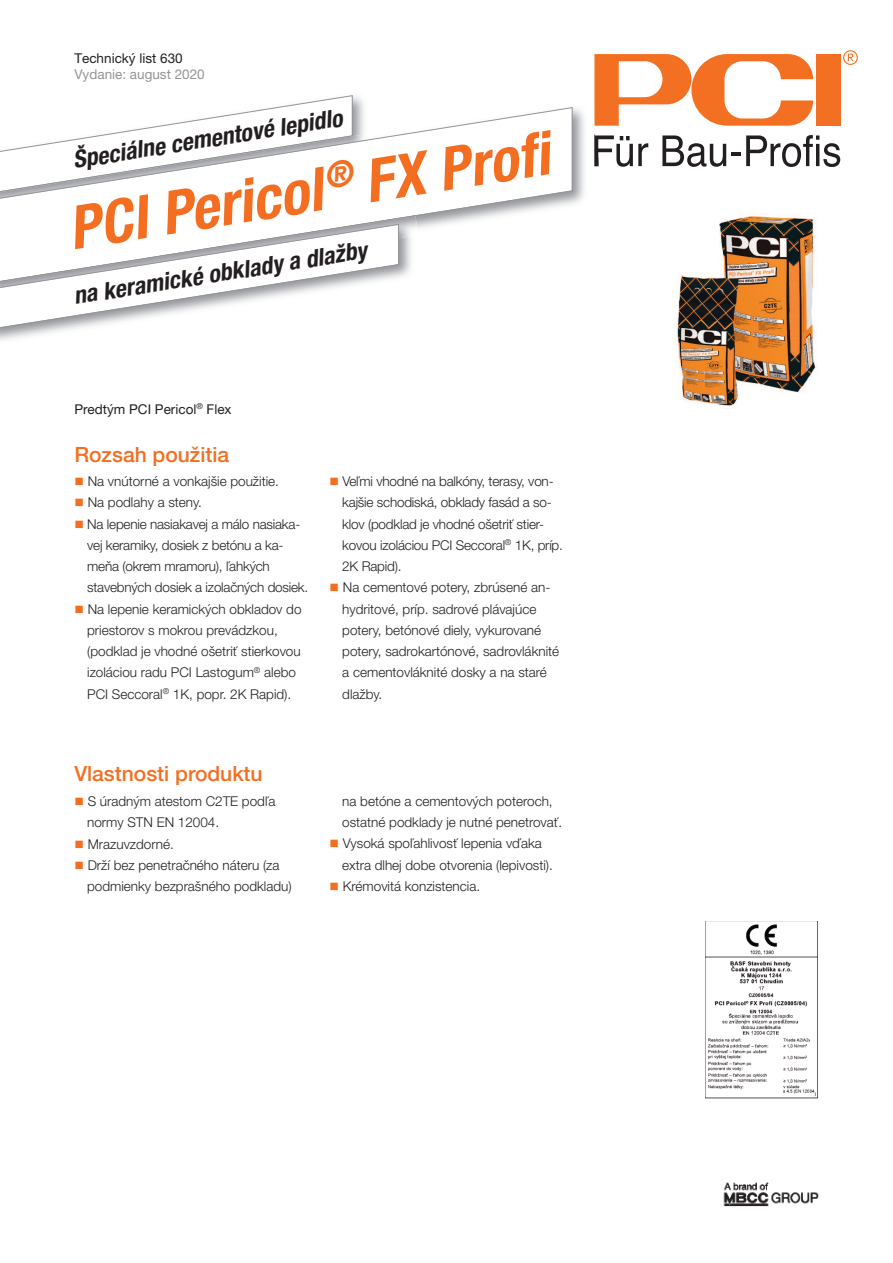
<style>
.page{position:relative;width:893px;height:1263px;background:#fff}
.page>*{position:absolute;margin:0;border:0;box-sizing:border-box;transform-origin:0 0}
.t1{font:italic 700 condensed 60px "Helvetica Neue LT Pro";color:#f36e21}
.t2{font:italic 700 condensed 24px "Helvetica Neue LT Pro";color:#231f20}
.t3{font:500 21px "Helvetica Neue LT Pro";color:#f36e21}
.t4{font:300 13.5px/21.3px "Helvetica Neue LT Pro";color:#231f20}
.t5{font:13.5px "Helvetica Neue LT Pro";color:#231f20}
.t6{font:13.5px "Helvetica Neue LT Pro";color:#939598}
.s1{color:#f36e21}
</style>
<div class="page">
<div style="left:816px;top:54px;width:24px;height:72px;background:#f36f21"></div>
<svg style="left:594px;top:54px;width:219px;height:72px"></svg>
<svg style="left:606px;top:135px;width:42px;height:32px"></svg>
<svg style="left:662px;top:135px;width:64px;height:32px"></svg>
<hr style="left:731px;top:152px;width:10px;height:4px;background:#231f20">
<svg style="left:746px;top:135px;width:94px;height:32px"></svg>
<svg style="left:843px;top:50px;width:15px;height:15px"></svg>
<img style="left:278px;top:99px;width:328px;height:105px">
<img style="left:591px;top:169px;width:11px;height:14px">
<img style="left:591px;top:110px;width:9px;height:59px">
<svg style="left:1px;top:107px;width:572px;height:122px"></svg>
<img style="left:1px;top:215px;width:414px;height:64px">
<svg style="left:1px;top:224px;width:398px;height:106px"></svg>
<img style="left:705px;top:921px;width:113px;height:178px">
<img style="left:676px;top:214px;width:142px;height:195px">
<img style="left:723px;top:1182px;width:96px;height:25px">
<p class="t5" style="left:74px;top:53px;width:110px">Technický list 630</p>
<p class="t6" style="left:74px;top:69px;width:132px">Vydanie: august 2020</p>
<h2 class="t2" style="left:72px;top:151px;width:274px;rotate:-9deg">Špeciálne cementové lepidlo</h2>
<h1 class="t1" style="left:65px;top:207px;width:485px;rotate:-9deg">PCI Pericol<sup>®</sup> FX Profi</h1>
<h2 class="t2" style="left:72px;top:287px;width:298px;rotate:-9deg">na keramické obklady a dlažby</h2>
<p class="t5" style="left:74px;top:404px;width:159px">Predtým PCI Pericol<sup>®</sup> Flex</p>
<h3 class="t3" style="left:74px;top:446px;width:156px">Rozsah použitia</h3>
<p class="t4" style="left:74px;top:472px;width:206px"><span class="s1">■</span> Na vnútorné a vonkajšie použitie.</p>
<p class="t4" style="left:74px;top:493px;width:129px"><span class="s1">■</span> Na podlahy a steny.</p>
<p class="t4" style="left:87px;top:514px;width:223px;text-indent:-13px"><span class="s1">■</span> Na lepenie nasiakavej a málo nasiaka&shy;vej keramiky, dosiek z betónu a ka&shy;meňa (okrem mramoru), ľahkých stavebných dosiek a izolačných dosiek.</p>
<p class="t4" style="left:87px;top:599px;width:216px;text-indent:-13px"><span class="s1">■</span> Na lepenie keramických obkladov do priestorov s mokrou prevádzkou, (podklad je vhodné ošetriť stierkovou izoláciou radu PCI Lastogum<sup>®</sup> alebo PCI Seccoral<sup>®</sup> 1K, popr. 2K Rapid).</p>
<p class="t4" style="left:342px;top:472px;width:222px;text-indent:-13px"><span class="s1">■</span> Veľmi vhodné na balkóny, terasy, von&shy;kajšie schodiská, obklady fasád a so&shy;klov (podklad je vhodné ošetriť stier&shy;kovou izoláciou PCI Seccoral<sup>®</sup> 1K, príp.<br>2K Rapid).</p>
<p class="t4" style="left:342px;top:578px;width:218px;text-indent:-13px"><span class="s1">■</span> Na cementové potery, zbrúsené an&shy;hydritové, príp. sadrové plávajúce potery, betónové diely, vykurované potery, sadrokartónové, sadrovláknité a cementovláknité dosky a na staré dlažby.</p>
<h3 class="t3" style="left:74px;top:766px;width:190px">Vlastnosti produktu</h3>
<p class="t4" style="left:87px;top:792px;width:190px;text-indent:-13px"><span class="s1">■</span> S úradným atestom C2TE podľa normy STN EN 12004.</p>
<p class="t4" style="left:74px;top:834px;width:101px"><span class="s1">■</span> Mrazuvzdorné.</p>
<p class="t4" style="left:87px;top:855px;width:206px;text-indent:-13px"><span class="s1">■</span> Drží bez penetračného náteru (za podmienky bezprašného podkladu)</p>
<p class="t4" style="left:342px;top:792px;width:221px">na betóne a cementových poteroch, ostatné podklady je nutné penetrovať.</p>
<p class="t4" style="left:342px;top:834px;width:212px;text-indent:-13px"><span class="s1">■</span> Vysoká spoľahlivosť lepenia vďaka extra dlhej dobe otvorenia (lepivosti).</p>
<p class="t4" style="left:330px;top:877px;width:152px"><span class="s1">■</span> Krémovitá konzistencia.</p>
</div>
